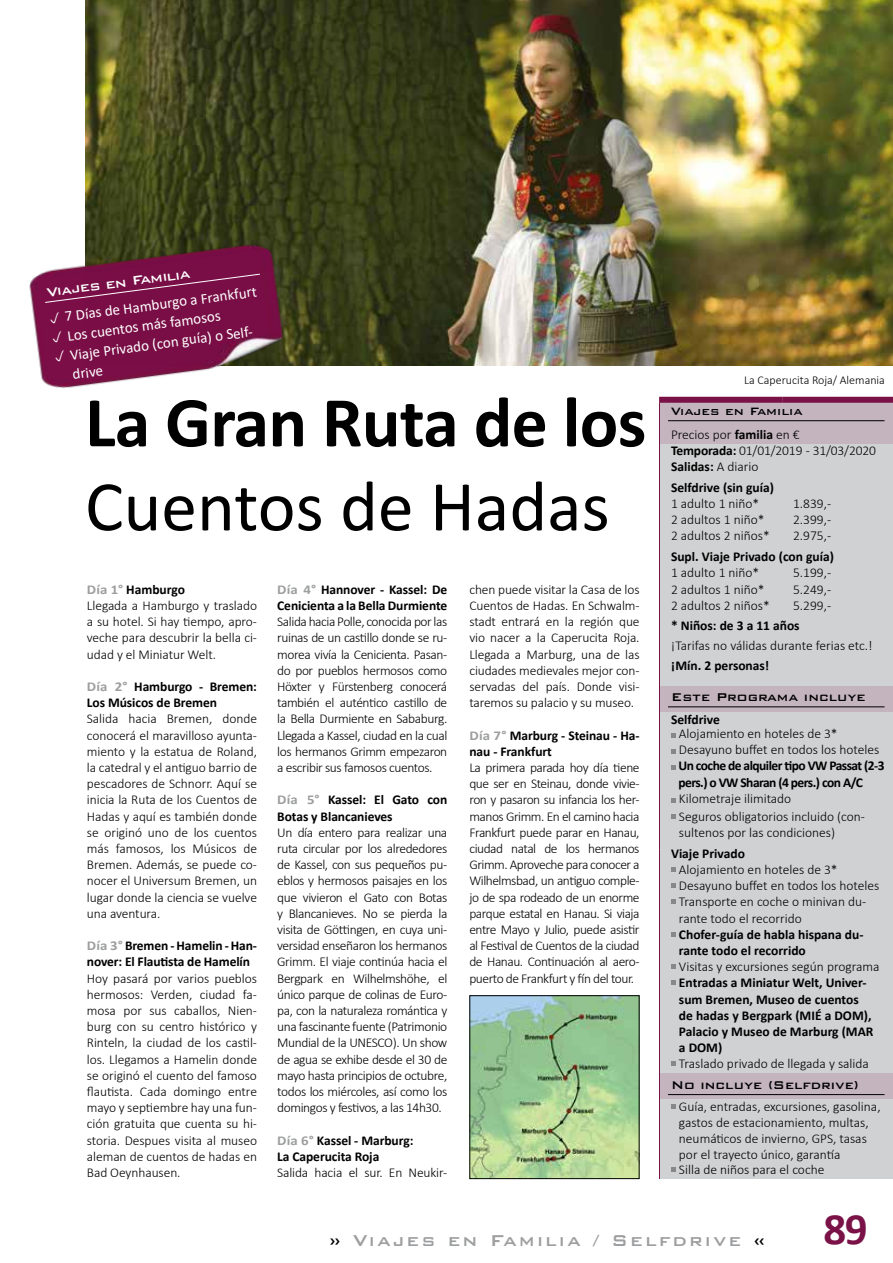
<style>
.page{position:relative;width:893px;height:1263px;background:#fff}
.page>*{position:absolute;margin:0;border:0;box-sizing:border-box;transform-origin:0 0}
.t1{font:700 72px "Calibri";letter-spacing:-.01em;color:#000}
.t2{font:72px "Calibri";color:#000}
.t3{font:700 45px "Calibri";color:#7a1248}
.t4{font:500 21px "Bank Gothic BT";letter-spacing:.1em;color:#9d9e9f}
.t5{font:500 16.5px "Bank Gothic BT";color:#fff}
.t6{font:15px/19.2px "Calibri";color:#fff}
.t7{font:500 15px "Bank Gothic BT";color:#000}
.t8{font:500 14.25px "Bank Gothic BT";color:#000}
.t9{font:300 13.5px/16.2px "Calibri";letter-spacing:-.01em;color:#000}
.t10{font:700 13.5px/16.2px "Calibri";letter-spacing:-.005em;color:#000}
.t11{font:300 13.5px/16.2px "Calibri";letter-spacing:-.03em;color:#000}
.t12{font:700 13.5px/16.2px "Calibri";letter-spacing:-.04em;color:#000}
.t13{font:300 12px "Calibri";color:#000}
.s1{font-weight:700;color:#9d9e9f}
.s2{font-weight:700}
.s3{color:#9d9e9f}
.s4{color:#000}
</style>
<div class="page">
<div style="left:660px;top:444px;width:233px;height:735px;background:#d0d1d2"></div>
<div style="left:659px;top:397px;width:124px;height:6px;background:#7a1248"></div>
<div style="left:783px;top:397px;width:110px;height:6px;background:#7a1248"></div>
<hr style="left:659px;top:403px;width:1px;height:447px;background:#7a1248">
<hr style="left:659px;top:850px;width:1px;height:329px;background:#7a1248">
<div style="left:659px;top:686px;width:234px;height:26px;background:#c3b4bd"></div>
<img style="left:85px;top:0;width:808px;height:366px">
<svg style="left:659px;top:400px;width:234px;height:44px;background:#bca7b3"></svg>
<div style="left:659px;top:1073px;width:234px;height:26px;background:#c3b4bd"></div>
<img style="left:29px;top:230px;width:264px;height:158px">
<div style="left:44px;top:273px;width:217px;height:30px;background:#790d45"></div>
<img style="left:471px;top:997px;width:166px;height:180px">
<div style="left:469px;top:995px;width:170px;height:184px;border:1px solid #000"></div>
<hr style="left:668px;top:420px;width:216px;height:1px;background:#000">
<hr style="left:668px;top:706px;width:216px;height:1px;background:#000">
<hr style="left:668px;top:1094px;width:216px;height:1px;background:#000">
<svg style="left:671px;top:733px;width:5px;height:5px"></svg>
<svg style="left:671px;top:749px;width:5px;height:5px"></svg>
<svg style="left:671px;top:765px;width:5px;height:5px"></svg>
<svg style="left:671px;top:798px;width:5px;height:5px"></svg>
<svg style="left:671px;top:814px;width:5px;height:5px"></svg>
<svg style="left:671px;top:867px;width:5px;height:5px"></svg>
<svg style="left:671px;top:883px;width:5px;height:5px"></svg>
<svg style="left:671px;top:899px;width:5px;height:5px"></svg>
<svg style="left:671px;top:932px;width:5px;height:4px"></svg>
<svg style="left:671px;top:964px;width:5px;height:5px"></svg>
<svg style="left:671px;top:980px;width:5px;height:5px"></svg>
<svg style="left:671px;top:1061px;width:5px;height:5px"></svg>
<svg style="left:671px;top:1104px;width:5px;height:5px"></svg>
<svg style="left:671px;top:1167px;width:5px;height:5px"></svg>
<svg style="left:50px;top:312px;width:10px;height:11px"></svg>
<svg style="left:52px;top:331px;width:11px;height:12px"></svg>
<svg style="left:55px;top:350px;width:10px;height:12px"></svg>
<p class="t5" style="left:46px;top:284px;width:146px;rotate:-8deg">Viajes en Familia</p>
<p class="t6" style="left:63px;top:308px;width:195px;rotate:-8deg">7 Días de Hamburgo a Frankfurt<br>Los cuentos más famosos<br>Viaje Privado (con guía) o Self&shy;drive</p>
<h1 class="t1" style="left:85px;top:371px;width:563px">La Gran Ruta de los</h1>
<h1 class="t2" style="left:85px;top:456px;width:526px">Cuentos de Hadas</h1>
<p class="t9" style="left:87px;top:581px;width:172px"><span class="s1">Día 1°</span> <span class="s2">Hamburgo<br></span>Llegada a Hamburgo y traslado a su hotel. Si hay tiempo, apro&shy;veche para descubrir la bella ci&shy;udad y el Miniatur Welt.</p>
<p class="t10" style="left:87px;top:678px;width:172px"><span class="s3">Día 2°</span> Hamburgo - Bremen:<br>Los Músicos de Bremen</p>
<p class="t9" style="left:87px;top:711px;width:172px;text-align:justify">Salida hacia Bremen, donde conocerá el maravilloso ayunta&shy;miento y la estatua de Roland, la catedral y el antiguo barrio de pescadores de Schnorr. Aquí se inicia la Ruta de los Cuentos de Hadas y aquí es también donde se originó uno de los cuentos más famosos, los Músicos de Bremen. Además, se puede co&shy;nocer el Universum Bremen, un lugar donde la ciencia se vuelve una aventura.</p>
<p class="t10" style="left:87px;top:937px;width:172px"><span class="s3">Día 3°</span> Bremen - Hamelin - Han&shy;nover: El Flautista de Hamelín</p>
<p class="t9" style="left:87px;top:970px;width:172px;text-align:justify">Hoy pasará por varios pueblos hermosos: Verden, ciudad fa&shy;mosa por sus caballos, Nien&shy;burg con su centro histórico y Rinteln, la ciudad de los castil&shy;los. Llegamos a Hamelin donde se originó el cuento del famoso flautista. Cada domingo entre mayo y septiembre hay una fun&shy;ción gratuita que cuenta su hi&shy;storia. Despues visita al museo aleman de cuentos de hadas en Bad Oeynhausen.</p>
<p class="t10" style="left:277px;top:581px;width:172px"><span class="s3">Día 4°</span> Hannover - Kassel: De<br>Cenicienta a la Bella Durmiente</p>
<p class="t11" style="left:277px;top:613px;width:172px">Salida hacia Polle, conocida por las ruinas de un castillo donde se ru&shy;morea vivía la Cenicienta. Pasan&shy;do por pueblos hermosos como<br>Höxter y Fürstenberg conocerá también el auténtico castillo de la Bella Durmiente en Sababurg.<br>Llegada a Kassel, ciudad en la cual los hermanos Grimm empezaron a escribir sus famosos cuentos.</p>
<p class="t10" style="left:277px;top:792px;width:172px"><span class="s3">Día 5°</span> Kassel: El Gato con<br>Botas y Blancanieves</p>
<p class="t9" style="left:277px;top:824px;width:172px;text-align:justify">Un día entero para realizar una ruta circular por los alrededores de Kassel, con sus pequeños pu&shy;eblos y hermosos paisajes en los que vivieron el Gato con Botas y Blancanieves. No se pierda la visita de Göttingen, en cuya uni&shy;versidad enseñaron los hermanos Grimm. El viaje continúa hacia el Bergpark en Wilhelmshöhe, el único parque de colinas de Euro&shy;pa, con la naturaleza romántica y una fascinante fuente (Patrimonio Mundial de la UNESCO). Un show de agua se exhibe desde el 30 de mayo hasta principios de octubre, todos los miércoles, así como los domingos y festivos, a las 14h30.</p>
<p class="t10" style="left:277px;top:1132px;width:138px"><span class="s3">Día 6°</span> Kassel - Marburg:<br>La Caperucita Roja</p>
<p class="t9" style="left:277px;top:1164px;width:172px">Salida hacia el sur. En Neukir-</p>
<p class="t9" style="left:469px;top:581px;width:172px">chen puede visitar la Casa de los<br>Cuentos de Hadas. En Schwalm&shy;stadt entrará en la región que vio nacer a la Caperucita Roja.<br>Llegada a Marburg, una de las ciudades medievales mejor con&shy;servadas del país. Donde visi&shy;taremos su palacio y su museo.</p>
<p class="t10" style="left:469px;top:727px;width:172px"><span class="s3">Día 7°</span> Marburg - Steinau - Ha&shy;nau - Frankfurt</p>
<p class="t9" style="left:469px;top:759px;width:172px;text-align:justify">La primera parada hoy día tiene que ser en Steinau, donde vivie&shy;ron y pasaron su infancia los her&shy;manos Grimm. En el camino hacia Frankfurt puede parar en Hanau, ciudad natal de los hermanos Grimm. Aproveche para conocer a Wilhelmsbad, un antiguo comple&shy;jo de spa rodeado de un enorme parque estatal en Hanau. Si viaja entre Mayo y Julio, puede asistir al Festival de Cuentos de la ciudad de Hanau. Continuación al aero&shy;puerto de Frankfurt y fín del tour.</p>
<p class="t13" style="left:744px;top:373px;width:142px">La Caperucita Roja/ Alemania</p>
<p class="t8" style="left:671px;top:404px;width:133px">Viajes en Familia</p>
<p class="t9" style="left:671px;top:426px;width:206px">Precios por <span class="s2">familia</span> en €<br><span class="s2">Temporada:</span> 01/01/2019 - 31/03/2020<br><span class="s2">Salidas:</span> A diario</p>
<p class="t10" style="left:671px;top:479px;width:105px">Selfdrive (sin guía)</p>
<p class="t9" style="left:671px;top:495px;width:90px">1 adulto 1 niño*</p>
<p class="t9" style="left:793px;top:495px;width:40px">1.839,-</p>
<p class="t9" style="left:671px;top:511px;width:95px">2 adultos 1 niño*</p>
<p class="t9" style="left:793px;top:511px;width:40px">2.399,-</p>
<p class="t9" style="left:671px;top:528px;width:100px">2 adultos 2 niños*</p>
<p class="t9" style="left:793px;top:528px;width:40px">2.975,-</p>
<p class="t10" style="left:671px;top:548px;width:165px">Supl. Viaje Privado (con guía)</p>
<p class="t9" style="left:671px;top:565px;width:90px">1 adulto 1 niño*</p>
<p class="t9" style="left:793px;top:565px;width:40px">5.199,-</p>
<p class="t9" style="left:671px;top:581px;width:95px">2 adultos 1 niño*</p>
<p class="t9" style="left:793px;top:581px;width:40px">5.249,-</p>
<p class="t9" style="left:671px;top:597px;width:100px">2 adultos 2 niños*</p>
<p class="t9" style="left:793px;top:597px;width:40px">5.299,-</p>
<p class="t10" style="left:671px;top:617px;width:130px">* Niños: de 3 a 11 años</p>
<p class="t9" style="left:671px;top:637px;width:203px">¡Tarifas no válidas durante ferias etc. !</p>
<p class="t10" style="left:671px;top:658px;width:100px">¡Mín. 2 personas!</p>
<p class="t7" style="left:671px;top:689px;width:196px">Este Programa incluye</p>
<p class="t10" style="left:671px;top:711px;width:50px">Selfdrive</p>
<p class="t9" style="left:679px;top:725px;width:202px">Alojamiento en hoteles de 3*<br>Desayuno buffet en todos los hoteles</p>
<p class="t12" style="left:678px;top:757px;width:208px">Un coche de alquiler tipo VW Passat (2-3 pers.) o VW Sharan (4 pers.) con A/C</p>
<p class="t9" style="left:679px;top:789px;width:188px;line-height:18.5px">Kilometraje ilimitado<br>Seguros obligatorios incluido (con-</p>
<p class="t9" style="left:679px;top:824px;width:158px">sultenos por las condiciones)</p>
<p class="t10" style="left:671px;top:845px;width:75px">Viaje Privado</p>
<p class="t9" style="left:679px;top:861px;width:202px">Alojamiento en hoteles de 3*<br>Desayuno buffet en todos los hoteles<br>Transporte en coche o minivan du&shy;rante todo el recorrido</p>
<p class="t10" style="left:679px;top:926px;width:186px">Chofer-guía de habla hispana du&shy;rante todo el recorrido</p>
<p class="t9" style="left:679px;top:958px;width:202px">Visitas y excursiones según programa</p>
<p class="t10" style="left:679px;top:975px;width:196px">Entradas a Miniatur Welt, Univer&shy;sum Bremen, Museo de cuentos de hadas y Bergpark (MIÉ a DOM),<br>Palacio y Museo de Marburg (MAR a DOM)</p>
<p class="t9" style="left:679px;top:1056px;width:192px">Traslado privado de llegada y salida</p>
<p class="t7" style="left:671px;top:1077px;width:189px">No incluye (Selfdrive)</p>
<p class="t9" style="left:679px;top:1099px;width:203px;line-height:15.8px">Guía, entradas, excursiones, gasolina, gastos de estacionamiento, multas, neumáticos de invierno, GPS, tasas por el trayecto único, garantía<br>Silla de niños para el coche</p>
<h3 class="t4" style="left:329px;top:1229px;width:438px"><span class="s4">»</span> Viajes en Familia / Selfdrive <span class="s4">«</span></h3>
<h2 class="t3" style="left:823px;top:1197px;width:46px">89</h2>
</div>
